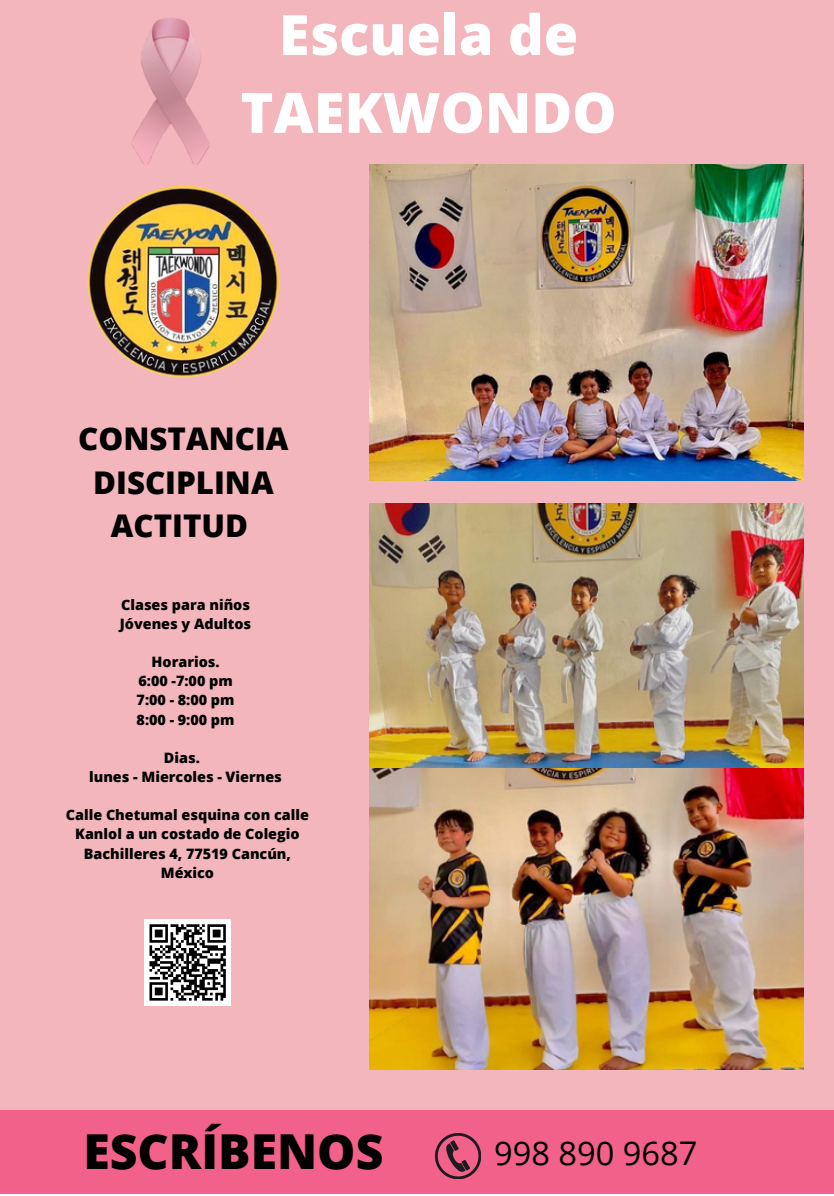
<style>
.page{position:relative;width:834px;height:1196px;background:#fff}
.page>*{position:absolute;margin:0;border:0;box-sizing:border-box;transform-origin:0 0}
.t1{font:800 55.6px/77.8px "Open Sans";color:#fff;text-align:center}
.t2{font:800 48.2px "Open Sans";color:#000}
.t3{font:32.6px "Open Sans";color:#000}
.t4{font:800 31.2px/43.4px "Open Sans";color:#000;text-align:center}
.t5{font:800 14.4px/19.2px "Open Sans";color:#000;text-align:center}
</style>
<div class="page">
<div style="left:0;top:0;width:834px;height:1193px;background:#f3b6bc"></div>
<img style="left:88px;top:186px;width:191px;height:191px;border-radius:50%">
<div style="left:0;top:1110px;width:834px;height:83px;background:#f15c87"></div>
<img style="left:436px;top:1133px;width:45px;height:45px">
<div style="left:144px;top:919px;width:87px;height:86px;background:#fff"></div>
<svg style="left:149px;top:924px;width:77px;height:77px"></svg>
<img style="left:369px;top:503px;width:434px;height:566px">
<img style="left:369px;top:165px;width:434px;height:316px">
<img style="left:131px;top:18px;width:78px;height:146px">
<h1 class="t1" style="left:241px;top:-6px;width:377px">Escuela de<br>TAEKWONDO</h1>
<h3 class="t4" style="left:78px;top:416px;width:212px">CONSTANCIA<br>DISCIPLINA<br>ACTITUD</h3>
<p class="t5" style="left:120px;top:594px;width:133px;text-align:left">Clases para niños<br>Jóvenes y Adultos</p>
<p class="t5" style="left:137px;top:652px;width:99px">Horarios.<br>6:00 -7:00 pm<br>7:00 - 8:00 pm<br>8:00 - 9:00 pm</p>
<p class="t5" style="left:89px;top:747px;width:194px">Dias.<br>lunes - Miercoles - Viernes</p>
<p class="t5" style="left:66px;top:805px;width:244px">Calle Chetumal esquina con calle<br>Kanlol a un costado de Colegio<br>Bachilleres 4, 77519 Cancún,<br>México</p>
<h2 class="t2" style="left:83px;top:1117px;width:301px">ESCRÍBENOS</h2>
<h3 class="t3" style="left:494px;top:1130px;width:205px">998 890 9687</h3>
</div>
